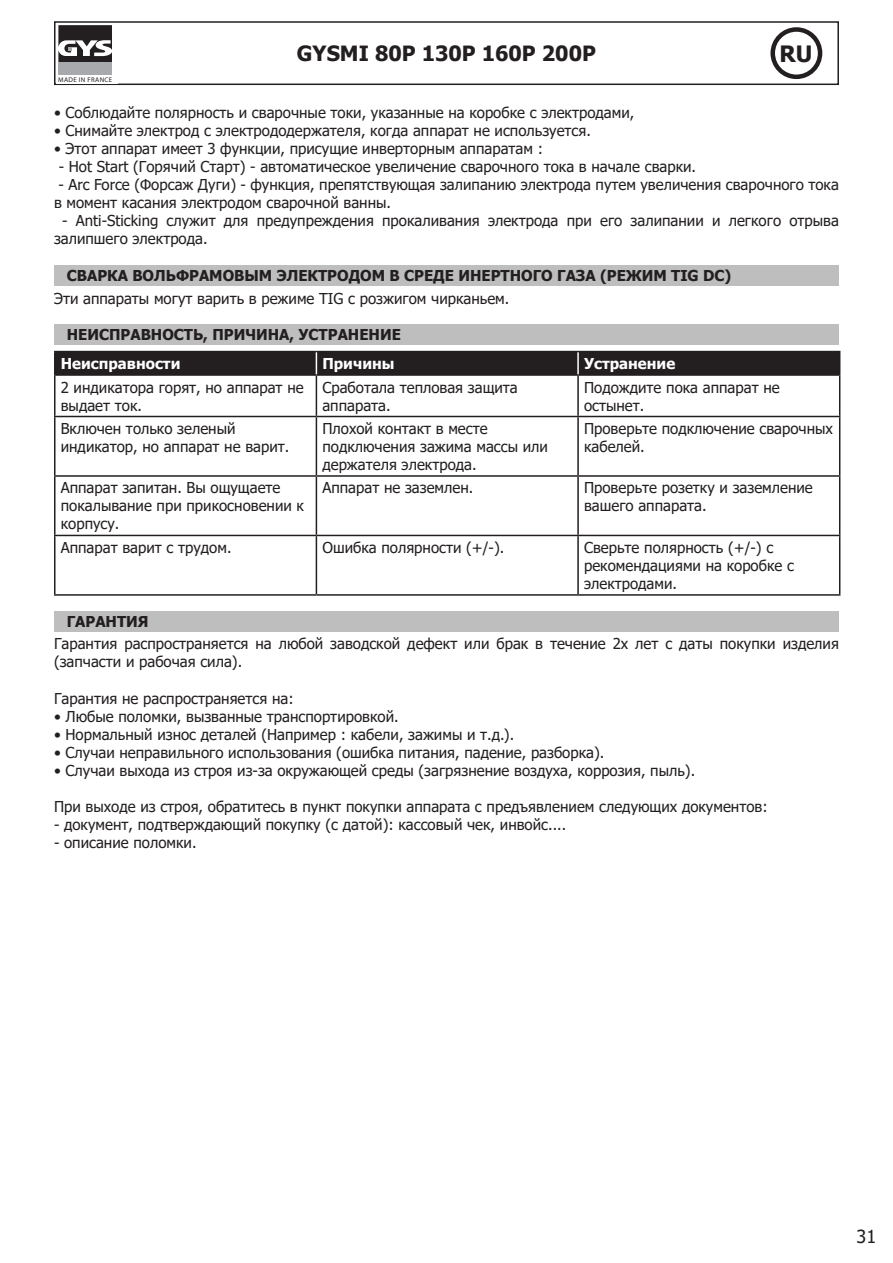
<style>
.page{position:relative;width:893px;height:1263px;background:#fff}
.page>*{position:absolute;margin:0;border:0;box-sizing:border-box;transform-origin:0 0}
.t1{font:700 22.5px "Tahoma";color:#231f20}
.t2{font:700 21px "Tahoma";color:#231f20}
.t3{font:18px "Tahoma";color:#231f20}
.t4{font:15px/18px "Tahoma";color:#231f20}
.t5{font:700 15px "Tahoma";color:#231f20}
.t6{font:700 15px "Tahoma";color:#fff}
.t7{font:6.75px "Myriad";letter-spacing:.05em;color:#231f20}
</style>
<div class="page">
<div style="left:54px;top:21px;width:785px;height:64px;border:2px solid #231f20"></div>
<div style="left:56px;top:23px;width:61px;height:61px;background:#fff"></div>
<div style="left:58px;top:62px;width:54px;height:13px;background:#a8a9ad"></div>
<svg style="left:58px;top:25px;width:54px;height:37px"></svg>
<div style="left:770px;top:27px;width:52px;height:52px;border:4px solid #231f20;border-radius:50%"></div>
<div style="left:54px;top:265px;width:785px;height:21px;background:#bebebe"></div>
<div style="left:54px;top:325px;width:785px;height:20px;background:#bebebe"></div>
<hr style="left:54px;top:351px;width:262px;height:1px;background:#231f20">
<hr style="left:54px;top:352px;width:2px;height:22px;background:#231f20">
<hr style="left:316px;top:351px;width:262px;height:1px;background:#231f20">
<hr style="left:578px;top:351px;width:262px;height:1px;background:#231f20">
<hr style="left:54px;top:374px;width:262px;height:2px;background:#231f20">
<hr style="left:54px;top:376px;width:2px;height:40px;background:#231f20">
<hr style="left:316px;top:374px;width:262px;height:2px;background:#231f20">
<hr style="left:316px;top:376px;width:1px;height:40px;background:#231f20">
<hr style="left:578px;top:374px;width:262px;height:2px;background:#231f20">
<hr style="left:577px;top:376px;width:2px;height:40px;background:#231f20">
<hr style="left:839px;top:376px;width:1px;height:40px;background:#231f20">
<hr style="left:54px;top:416px;width:262px;height:1px;background:#231f20">
<hr style="left:54px;top:417px;width:2px;height:58px;background:#231f20">
<hr style="left:316px;top:416px;width:262px;height:1px;background:#231f20">
<hr style="left:316px;top:417px;width:1px;height:58px;background:#231f20">
<hr style="left:578px;top:416px;width:262px;height:1px;background:#231f20">
<hr style="left:577px;top:417px;width:2px;height:58px;background:#231f20">
<hr style="left:839px;top:417px;width:1px;height:58px;background:#231f20">
<hr style="left:54px;top:475px;width:262px;height:2px;background:#231f20">
<hr style="left:54px;top:477px;width:2px;height:58px;background:#231f20">
<hr style="left:316px;top:475px;width:262px;height:2px;background:#231f20">
<hr style="left:316px;top:477px;width:1px;height:58px;background:#231f20">
<hr style="left:578px;top:475px;width:262px;height:2px;background:#231f20">
<hr style="left:577px;top:477px;width:2px;height:58px;background:#231f20">
<hr style="left:839px;top:477px;width:1px;height:58px;background:#231f20">
<hr style="left:54px;top:535px;width:262px;height:1px;background:#231f20">
<hr style="left:54px;top:536px;width:2px;height:58px;background:#231f20">
<hr style="left:316px;top:535px;width:262px;height:1px;background:#231f20">
<hr style="left:316px;top:536px;width:1px;height:58px;background:#231f20">
<hr style="left:578px;top:535px;width:262px;height:1px;background:#231f20">
<hr style="left:577px;top:536px;width:2px;height:58px;background:#231f20">
<hr style="left:839px;top:536px;width:1px;height:58px;background:#231f20">
<hr style="left:54px;top:594px;width:262px;height:2px;background:#231f20">
<hr style="left:316px;top:594px;width:262px;height:2px;background:#231f20">
<hr style="left:578px;top:594px;width:262px;height:2px;background:#231f20">
<div style="left:56px;top:352px;width:784px;height:23px;background:#231f20"></div>
<hr style="left:577px;top:352px;width:2px;height:22px;background:#fff">
<div style="left:54px;top:611px;width:785px;height:20px;background:#bebebe"></div>
<p class="t7" style="left:58px;top:76px;width:56px">MADE IN FRANCE</p>
<p class="t2" style="left:297px;top:39px;width:300px">GYSMI 80P 130P 160P 200P</p>
<p class="t1" style="left:779px;top:38px;width:34px">RU</p>
<p class="t4" style="left:54px;top:104px;width:582px">• Соблюдайте полярность и сварочные токи, указанные на коробке с электродами,</p>
<p class="t4" style="left:54px;top:122px;width:538px">• Снимайте электрод с электрододержателя, когда аппарат не используется.</p>
<p class="t4" style="left:54px;top:140px;width:490px">• Этот аппарат имеет 3 функции, присущие инверторным аппаратам :</p>
<p class="t4" style="left:59px;top:158px;width:639px">- Hot Start (Горячий Старт) - автоматическое увеличение сварочного тока в начале сварки.</p>
<p class="t4" style="left:54px;top:176px;width:786px">- Arc Force (Форсаж Дуги) - функция, препятствующая залипанию электрода путем увеличения сварочного тока в момент касания электродом сварочной ванны.</p>
<p class="t4" style="left:54px;top:212px;width:786px;text-indent:8px">- Anti-Sticking служит для предупреждения прокаливания электрода при его залипании и легкого отрыва залипшего электрода.</p>
<p class="t5" style="left:67px;top:265px;width:666px">СВАРКА ВОЛЬФРАМОВЫМ ЭЛЕКТРОДОМ В СРЕДЕ ИНЕРТНОГО ГАЗА (РЕЖИМ TIG DC)</p>
<p class="t4" style="left:54px;top:290px;width:457px">Эти аппараты могут варить в режиме TIG с розжигом чирканьем.</p>
<p class="t5" style="left:67px;top:324px;width:336px">НЕИСПРАВНОСТЬ, ПРИЧИНА, УСТРАНЕНИЕ</p>
<p class="t6" style="left:61px;top:353px;width:121px">Неисправности</p>
<p class="t6" style="left:322px;top:353px;width:74px">Причины</p>
<p class="t6" style="left:584px;top:353px;width:93px">Устранение</p>
<p class="t4" style="left:61px;top:379px;width:244px">2 индикатора горят, но аппарат не выдает ток.</p>
<p class="t4" style="left:322px;top:379px;width:197px">Сработала тепловая защита аппарата.</p>
<p class="t4" style="left:584px;top:379px;width:197px">Подождите пока аппарат не остынет.</p>
<p class="t4" style="left:61px;top:420px;width:230px">Включен только зеленый индикатор, но аппарат не варит.</p>
<p class="t4" style="left:322px;top:420px;width:227px">Плохой контакт в месте подключения зажима массы или держателя электрода.</p>
<p class="t4" style="left:584px;top:420px;width:250px">Проверьте подключение сварочных кабелей.</p>
<p class="t4" style="left:61px;top:480px;width:245px">Аппарат запитан. Вы ощущаете покалывание при прикосновении к корпусу.</p>
<p class="t4" style="left:322px;top:480px;width:152px">Аппарат не заземлен.</p>
<p class="t4" style="left:584px;top:480px;width:230px">Проверьте розетку и заземление вашего аппарата.</p>
<p class="t4" style="left:61px;top:539px;width:172px">Аппарат варит с трудом.</p>
<p class="t4" style="left:322px;top:539px;width:183px">Ошибка полярности (+/-).</p>
<p class="t4" style="left:584px;top:539px;width:211px">Сверьте полярность (+/-) с рекомендациями на коробке с электродами.</p>
<p class="t5" style="left:67px;top:611px;width:83px">ГАРАНТИЯ</p>
<p class="t4" style="left:54px;top:636px;width:786px">Гарантия распространяется на любой заводской дефект или брак в течение 2х лет с даты покупки изделия (запчасти и рабочая сила).</p>
<p class="t4" style="left:54px;top:690px;width:241px">Гарантия не распространяется на:</p>
<p class="t4" style="left:54px;top:708px;width:346px">• Любые поломки, вызванные транспортировкой.</p>
<p class="t4" style="left:54px;top:726px;width:462px">• Нормальный износ деталей (Например : кабели, зажимы и т.д.).</p>
<p class="t4" style="left:54px;top:744px;width:552px">• Случаи неправильного использования (ошибка питания, падение, разборка).</p>
<p class="t4" style="left:54px;top:762px;width:643px">• Случаи выхода из строя из-за окружающей среды (загрязнение воздуха, коррозия, пыль).</p>
<p class="t4" style="left:54px;top:798px;width:715px">При выходе из строя, обратитесь в пункт покупки аппарата с предъявлением следующих документов:</p>
<p class="t4" style="left:54px;top:816px;width:514px">- документ, подтверждающий покупку (с датой): кассовый чек, инвойс....</p>
<p class="t4" style="left:54px;top:834px;width:144px">- описание поломки.</p>
<p class="t3" style="left:856px;top:1224px;width:21px">31</p>
</div>
